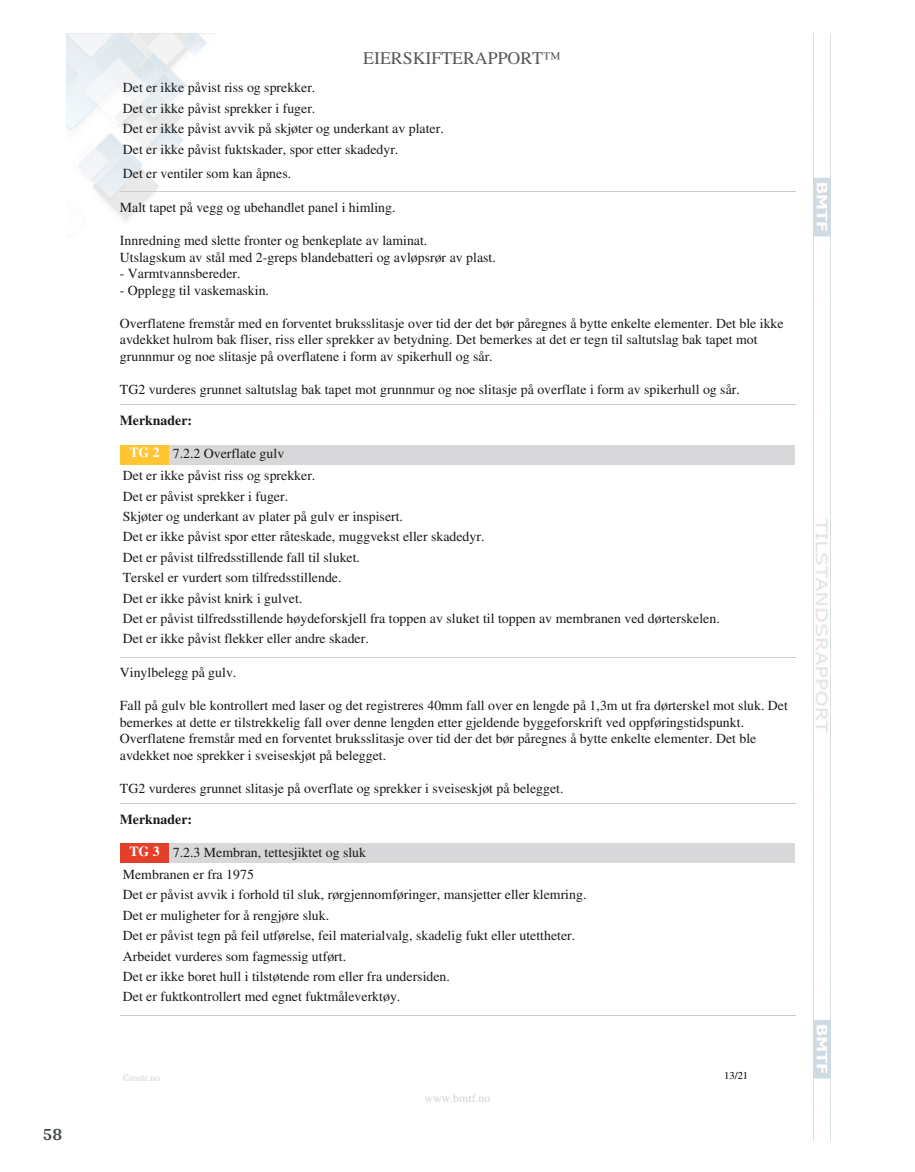
<style>
.page{position:relative;width:915px;height:1172px;background:#fff}
.page>*{position:absolute;margin:0;border:0;box-sizing:border-box;transform-origin:0 0}
.t1{font:700 18px "Arya";color:#414749}
.t2{font:17.85px "Times";color:#575757}
.t3{font:13.8px/20.4px "Times";color:#191919}
.t4{font:700 13.8px "Times";color:#191919}
.t5{font:11.85px "Times";color:#d2d3d4}
.t6{font:10.5px "Times";color:#000}
.t7{font:9.9px "Times";color:#d2d3d4}
.s1{font-weight:700;color:#fff}
</style>
<div class="page">
<img style="left:66px;top:33px;width:149px;height:188px">
<img style="left:813px;top:33px;width:17px;height:1107px">
<hr style="left:120px;top:191px;width:674px;height:1px;background:#ccc">
<hr style="left:120px;top:404px;width:674px;height:1px;background:#ccc">
<div style="left:120px;top:445px;width:49px;height:19px;background:#ffc533"></div>
<div style="left:169px;top:445px;width:625px;height:19px;background:#d8d8da"></div>
<hr style="left:120px;top:657px;width:674px;height:1px;background:#ccc">
<hr style="left:120px;top:803px;width:674px;height:1px;background:#ccc">
<div style="left:120px;top:843px;width:49px;height:20px;background:#e33f2a"></div>
<div style="left:169px;top:843px;width:625px;height:20px;background:#d8d8da"></div>
<hr style="left:120px;top:1015px;width:674px;height:1px;background:#ccc">
<h1 class="t1" style="left:43px;top:1123px;width:21px">58</h1>
<p class="t2" style="left:363px;top:48px;width:199px">EIERSKIFTERAPPORT™</p>
<p class="t3" style="left:123px;top:77px;width:322px">Det er ikke påvist riss og sprekker.<br>Det er ikke påvist sprekker i fuger.<br>Det er ikke påvist avvik på skjøter og underkant av plater.<br>Det er ikke påvist fuktskader, spor etter skadedyr.</p>
<p class="t3" style="left:123px;top:163px;width:170px">Det er ventiler som kan åpnes.</p>
<p class="t3" style="left:120px;top:197px;width:277px">Malt tapet på vegg og ubehandlet panel i himling.</p>
<p class="t3" style="left:120px;top:232px;width:377px;line-height:16.6px">Innredning med slette fronter og benkeplate av laminat.<br>Utslagskum av stål med 2-greps blandebatteri og avløpsrør av plast.</p>
<p class="t3" style="left:120px;top:263px;width:122px">- Varmtvannsbereder.</p>
<p class="t3" style="left:120px;top:280px;width:151px">- Opplegg til vaskemaskin.</p>
<p class="t3" style="left:120px;top:315px;width:665px;line-height:16.5px">Overflatene fremstår med en forventet bruksslitasje over tid der det bør påregnes å bytte enkelte elementer. Det ble ikke avdekket hulrom bak fliser, riss eller sprekker av betydning. Det bemerkes at det er tegn til saltutslag bak tapet mot grunnmur og noe slitasje på overflatene i form av spikerhull og sår.</p>
<p class="t3" style="left:120px;top:379px;width:621px">TG2 vurderes grunnet saltutslag bak tapet mot grunnmur og noe slitasje på overflate i form av spikerhull og sår.</p>
<p class="t4" style="left:120px;top:412px;width:74px">Merknader:</p>
<p class="t3" style="left:123px;top:442px;width:194px;line-height:22.4px;text-indent:7px"><span class="s1">TG 2</span> 7.2.2 Overflate gulv<br>Det er ikke påvist riss og sprekker.</p>
<p class="t3" style="left:123px;top:486px;width:598px">Det er påvist sprekker i fuger.<br>Skjøter og underkant av plater på gulv er inspisert.<br>Det er ikke påvist spor etter råteskade, muggvekst eller skadedyr.<br>Det er påvist tilfredsstillende fall til sluket.<br>Terskel er vurdert som tilfredsstillende.<br>Det er ikke påvist knirk i gulvet.<br>Det er påvist tilfredsstillende høydeforskjell fra toppen av sluket til toppen av membranen ved dørterskelen.<br>Det er ikke påvist flekker eller andre skader.</p>
<p class="t3" style="left:120px;top:662px;width:118px">Vinylbelegg på gulv.</p>
<p class="t3" style="left:120px;top:697px;width:669px;line-height:16.5px">Fall på gulv ble kontrollert med laser og det registreres 40mm fall over en lengde på 1,3m ut fra dørterskel mot sluk. Det bemerkes at dette er tilstrekkelig fall over denne lengden etter gjeldende byggeforskrift ved oppføringstidspunkt.<br>Overflatene fremstår med en forventet bruksslitasje over tid der det bør påregnes å bytte enkelte elementer. Det ble avdekket noe sprekker i sveiseskjøt på belegget.</p>
<p class="t3" style="left:120px;top:778px;width:445px">TG2 vurderes grunnet slitasje på overflate og sprekker i sveiseskjøt på belegget.</p>
<p class="t4" style="left:120px;top:811px;width:74px">Merknader:</p>
<p class="t3" style="left:123px;top:840px;width:245px;line-height:22.4px;text-indent:7px"><span class="s1">TG 3</span> 7.2.3 Membran, tettesjiktet og sluk<br>Membranen er fra 1975</p>
<p class="t3" style="left:123px;top:884px;width:465px">Det er påvist avvik i forhold til sluk, rørgjennomføringer, mansjetter eller klemring.<br>Det er muligheter for å rengjøre sluk.<br>Det er påvist tegn på feil utførelse, feil materialvalg, skadelig fukt eller utettheter.<br>Arbeidet vurderes som fagmessig utført.<br>Det er ikke boret hull i tilstøtende rom eller fra undersiden.<br>Det er fuktkontrollert med egnet fuktmåleverktøy.</p>
<p class="t7" style="left:123px;top:1071px;width:39px">©mstr.no</p>
<p class="t5" style="left:424px;top:1091px;width:67px">www.bmtf.no</p>
<p class="t6" style="left:724px;top:1070px;width:25px">13/21</p>
</div>
